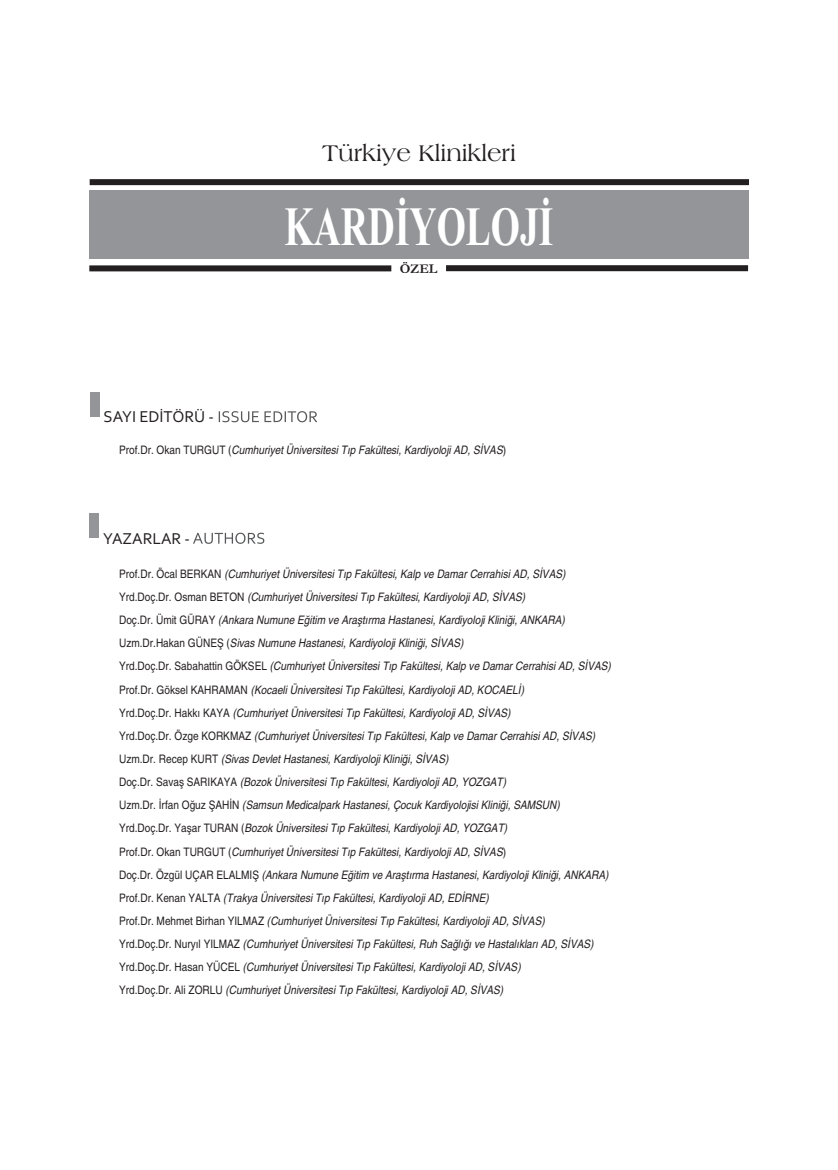
<style>
.page{position:relative;width:838px;height:1170px;background:#fff}
.page>*{position:absolute;margin:0;border:0;box-sizing:border-box;transform-origin:0 0}
.t1{font:700 55.35px "Times New Roman";color:#fff;scale:.68 1}
.t2{font:24px "Americana BT Roman";color:#231f20}
.t3{font:16.5px "Corbel";color:#231f20}
.t4{font:700 13.5px "Garamond";color:#231f20}
.t5{font:italic condensed 11.7px/23.1px "Helvetica";color:#231f20;scale:1.05 1}
.s1{font-style:normal}
</style>
<div class="page">
<div style="left:89px;top:191px;width:659px;height:68px;background:#939598"></div>
<div style="left:90px;top:179px;width:659px;height:6px;background:#231f20"></div>
<div style="left:89px;top:265px;width:302px;height:6px;background:#231f20"></div>
<div style="left:446px;top:265px;width:302px;height:6px;background:#231f20"></div>
<div style="left:91px;top:392px;width:9px;height:25px;background:#939598"></div>
<div style="left:90px;top:512px;width:9px;height:25px;background:#939598"></div>
<svg style="left:219px;top:411px;width:67px;height:11px"></svg>
<svg style="left:193px;top:532px;width:71px;height:12px"></svg>
<h3 class="t3" style="left:104px;top:407px;width:112px">SAYI EDİTÖRÜ -</h3>
<h2 class="t2" style="left:322px;top:138px;width:195px">Türkiye Klinikleri</h2>
<h1 class="t1" style="left:284px;top:193px;width:397px">KARDİYOLOJİ</h1>
<p class="t4" style="left:399px;top:260px;width:39px">ÖZEL</p>
<p class="t5" style="left:119px;top:438px;width:370px"><span class="s1">Prof.Dr. Okan TURGUT (</span>Cumhuriyet Üniversitesi Tıp Fakültesi, Kardiyoloji AD, SİVAS<span class="s1">)</span></p>
<h3 class="t3" style="left:103px;top:528px;width:88px">YAZARLAR -</h3>
<p class="t5" style="left:119px;top:562px;width:470px"><span class="s1">Prof.Dr. Öcal BERKAN</span> (Cumhuriyet Üniversitesi Tıp Fakültesi, Kalp ve Damar Cerrahisi AD, SİVAS)<br><span class="s1">Yrd.Doç.Dr. Osman BETON</span> (Cumhuriyet Üniversitesi Tıp Fakültesi, Kardiyoloji AD, SİVAS)<br><span class="s1">Doç.Dr. Ümit GÜRAY</span> (Ankara Numune Eğitim ve Araştırma Hastanesi, Kardiyoloji Kliniği, ANKARA)<br><span class="s1">Uzm.Dr.Hakan GÜNEŞ (</span>Sivas Numune Hastanesi, Kardiyoloji Kliniği, SİVAS)<br><span class="s1">Yrd.Doç.Dr. Sabahattin GÖKSEL</span> (Cumhuriyet Üniversitesi Tıp Fakültesi, Kalp ve Damar Cerrahisi AD, SİVAS)<br><span class="s1">Prof.Dr. Göksel KAHRAMAN</span> (Kocaeli Üniversitesi Tıp Fakültesi, Kardiyoloji AD, KOCAELİ)<br><span class="s1">Yrd.Doç.Dr. Hakkı KAYA</span> (Cumhuriyet Üniversitesi Tıp Fakültesi, Kardiyoloji AD, SİVAS)<br><span class="s1">Yrd.Doç.Dr. Özge KORKMAZ</span> (Cumhuriyet Üniversitesi Tıp Fakültesi, Kalp ve Damar Cerrahisi AD, SİVAS)<br><span class="s1">Uzm.Dr. Recep KURT</span> (Sivas Devlet Hastanesi, Kardiyoloji Kliniği, SİVAS)<br><span class="s1">Doç.Dr. Savaş SARIKAYA</span> (Bozok Üniversitesi Tıp Fakültesi, Kardiyoloji AD, YOZGAT)<br><span class="s1">Uzm.Dr. İrfan Oğuz ŞAHİN</span> (Samsun Medicalpark Hastanesi, Çocuk Kardiyolojisi Kliniği, SAMSUN)<br><span class="s1">Yrd.Doç.Dr. Yaşar TURAN (</span>Bozok Üniversitesi Tıp Fakültesi, Kardiyoloji AD, YOZGAT)<br><span class="s1">Prof.Dr. Okan TURGUT (</span>Cumhuriyet Üniversitesi Tıp Fakültesi, Kardiyoloji AD, SİVAS<span class="s1">)<br>Doç.Dr. Özgül UÇAR ELALMIŞ</span> (Ankara Numune Eğitim ve Araştırma Hastanesi, Kardiyoloji Kliniği, ANKARA)<br><span class="s1">Prof.Dr. Kenan YALTA</span> (Trakya Üniversitesi Tıp Fakültesi, Kardiyoloji AD, EDİRNE)<br><span class="s1">Prof.Dr. Mehmet Birhan YILMAZ</span> (Cumhuriyet Üniversitesi Tıp Fakültesi, Kardiyoloji AD, SİVAS)<br><span class="s1">Yrd.Doç.Dr. Nuryıl YILMAZ</span> (Cumhuriyet Üniversitesi Tıp Fakültesi, Ruh Sağlığı ve Hastalıkları AD, SİVAS)<br><span class="s1">Yrd.Doç.Dr. Hasan YÜCEL</span> (Cumhuriyet Üniversitesi Tıp Fakültesi, Kardiyoloji AD, SİVAS)<br><span class="s1">Yrd.Doç.Dr. Ali ZORLU</span> (Cumhuriyet Üniversitesi Tıp Fakültesi, Kardiyoloji AD, SİVAS)</p>
</div>
